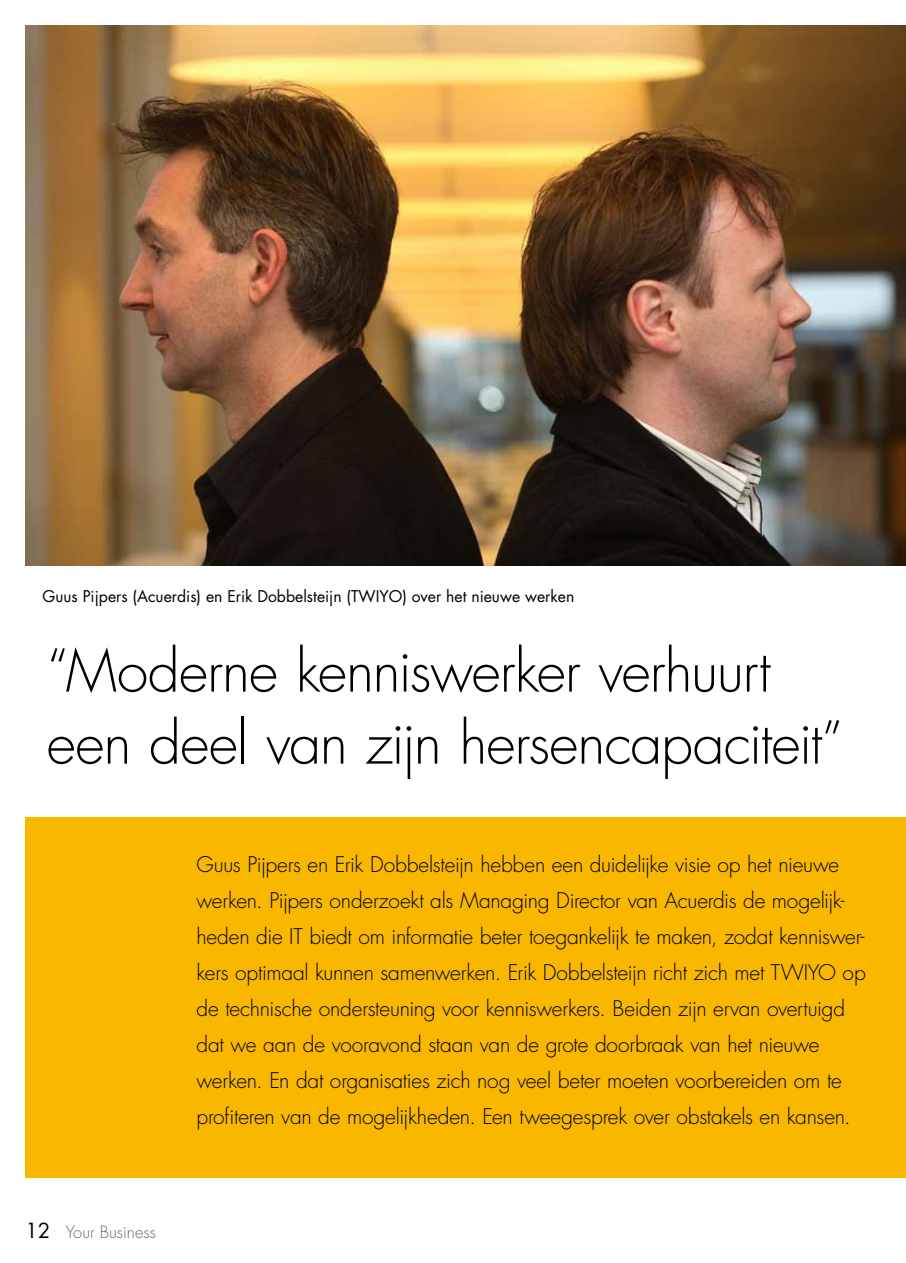
<style>
.page{position:relative;width:906px;height:1263px;background:#fff}
.page>*{position:absolute;margin:0;border:0;box-sizing:border-box;transform-origin:0 0}
.t1{font:300 57px/72px "Futura";letter-spacing:-.015em;color:#000}
.t2{font:300 21px/36px "Futura";letter-spacing:-.015em;color:#000}
.t3{font:300 16.5px "Futura";color:#68676c}
.t4{font:15.75px "Futura";color:#000}
.s1{font-weight:400;font-size:20.25px;color:#000}
</style>
<div class="page">
<div style="left:26px;top:818px;width:880px;height:360px;background:#f9b700"></div>
<img style="left:26px;top:26px;width:880px;height:540px">
<p class="t4" style="left:43px;top:585px;width:533px">Guus Pijpers (Acuerdis) en Erik Dobbelsteijn (TWIYO) over het nieuwe werken</p>
<h1 class="t1" style="left:47px;top:635px;width:798px">“Moderne kenniswerker verhuurt een deel van zijn hersencapaciteit”</h1>
<p class="t3" style="left:26px;top:1222px;width:132px"><span class="s1">12</span> Your Business</p>
<p class="t2" style="left:196px;top:846px;width:671px">Guus Pijpers en Erik Dobbelsteijn hebben een duidelijke visie op het nieuwe werken. Pijpers onderzoekt als Managing Director van Acuerdis de mogelijk&shy;heden die IT biedt om informatie beter toegankelijk te maken, zodat kenniswer&shy;kers optimaal kunnen samenwerken. Erik Dobbelsteijn richt zich met TWIYO op de technische ondersteuning voor kenniswerkers. Beiden zijn ervan overtuigd dat we aan de vooravond staan van de grote doorbraak van het nieuwe werken. En dat organisaties zich nog veel beter moeten voorbereiden om te profiteren van de mogelijkheden. Een tweegesprek over obstakels en kansen.</p>
</div>
